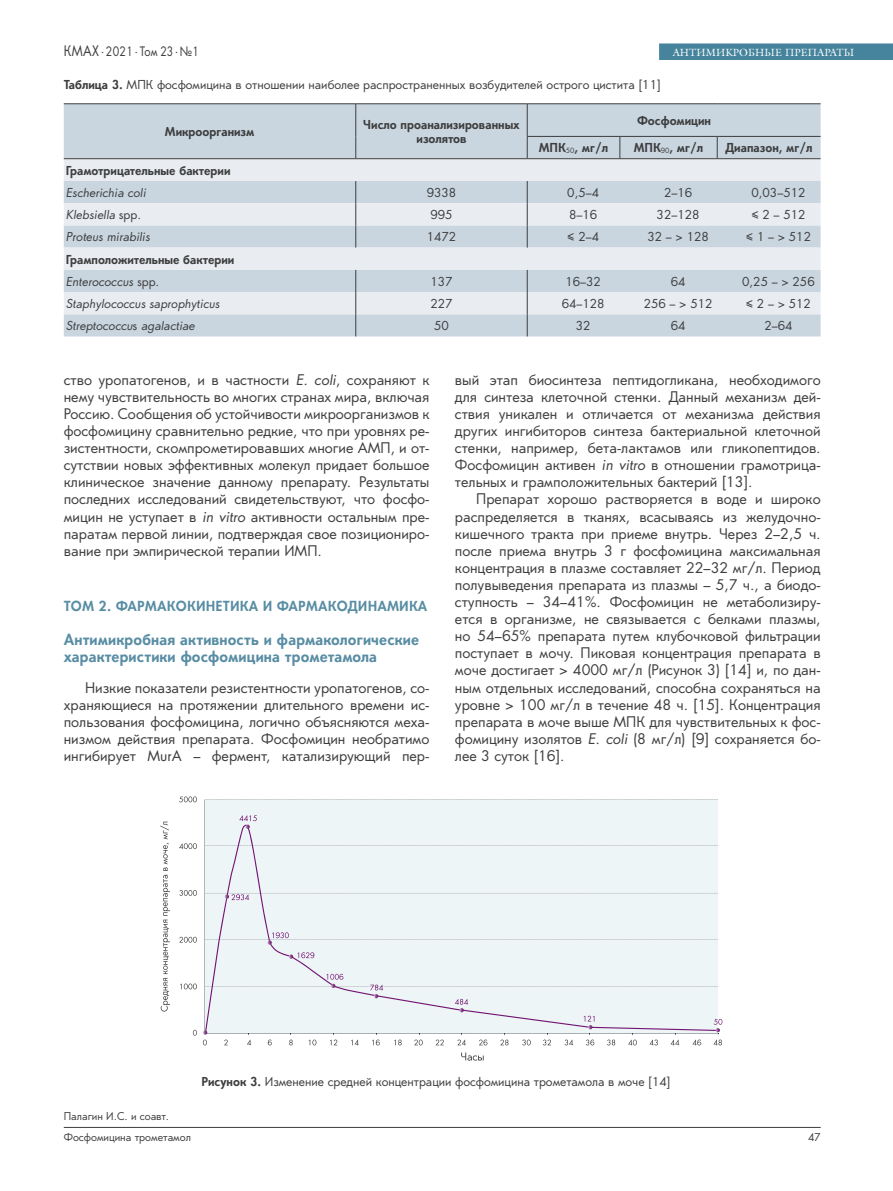
<style>
.page{position:relative;width:893px;height:1191px;background:#fff}
.page>*{position:absolute;margin:0;border:0;box-sizing:border-box;transform-origin:0 0}
.t1{font:700 15px/16.5px "Orenburg C";letter-spacing:.01em;color:#598da4}
.t2{font:14.25px/17.1px "Orenburg C";color:#3e3e3f;text-align:justify}
.t3{font:700 13.5px "Orenburg C";letter-spacing:.01em;color:#598da4}
.t4{font:12.75px "Orenburg C";letter-spacing:.015em;color:#3e3e3f;scale:.83 1}
.t5{font:12px "Orenburg C";color:#3e3e3f}
.t6{font:700 12px/14.1px "Orenburg C";color:#3e3e3f;text-align:center}
.t7{font:italic 12px "Orenburg C";color:#3e3e3f}
.t8{font:10.5px "Orenburg C";color:#3e3e3f}
.t9{font:10.5px "AG Galleon C";letter-spacing:.01em;color:#fff}
.s1{font-size:14.1px}
.s2{font-weight:700}
.s3{font-style:normal}
.s4{font-weight:400;font-style:italic}
.s5{font-weight:400}
.s6{font-style:italic}
</style>
<div class="page">
<hr style="left:64px;top:1127px;width:757px;height:1px;background:#3e3e3f">
<div style="left:659px;top:43px;width:234px;height:17px;background:#45849c"></div>
<div style="left:64px;top:104px;width:757px;height:232px;background:#c9d6e0"></div>
<svg style="left:64px;top:159px;width:757px;height:155px;background:#dbe2e9"></svg>
<hr style="left:64px;top:103px;width:292px;height:1px;background:#3e3e3f">
<hr style="left:356px;top:103px;width:171px;height:1px;background:#3e3e3f">
<hr style="left:64px;top:158px;width:292px;height:1px;background:#3e3e3f">
<hr style="left:356px;top:158px;width:171px;height:1px;background:#3e3e3f">
<hr style="left:527px;top:103px;width:93px;height:1px;background:#3e3e3f">
<hr style="left:620px;top:103px;width:97px;height:1px;background:#3e3e3f">
<hr style="left:717px;top:103px;width:104px;height:1px;background:#3e3e3f">
<svg style="left:620px;top:137px;width:1px;height:21px"></svg>
<svg style="left:717px;top:137px;width:1px;height:21px"></svg>
<hr style="left:355px;top:104px;width:1px;height:32px;background:#3e3e3f">
<hr style="left:527px;top:104px;width:1px;height:32px;background:#3e3e3f">
<svg style="left:355px;top:136px;width:1px;height:22px"></svg>
<svg style="left:527px;top:137px;width:1px;height:21px"></svg>
<svg style="left:355px;top:181px;width:1px;height:67px"></svg>
<svg style="left:527px;top:181px;width:1px;height:67px"></svg>
<svg style="left:355px;top:270px;width:1px;height:66px"></svg>
<svg style="left:527px;top:270px;width:1px;height:66px"></svg>
<hr style="left:527px;top:136px;width:93px;height:1px;background:#3e3e3f">
<hr style="left:620px;top:136px;width:97px;height:1px;background:#3e3e3f">
<hr style="left:717px;top:136px;width:104px;height:1px;background:#3e3e3f">
<hr style="left:527px;top:158px;width:93px;height:1px;background:#3e3e3f">
<hr style="left:620px;top:158px;width:97px;height:1px;background:#3e3e3f">
<hr style="left:717px;top:158px;width:104px;height:1px;background:#3e3e3f">
<div style="left:205px;top:800px;width:513px;height:173px;background:#edf5f7"></div>
<svg style="left:193px;top:1029px;width:4px;height:6px"></svg>
<svg style="left:180px;top:983px;width:17px;height:6px"></svg>
<svg style="left:179px;top:936px;width:18px;height:6px"></svg>
<svg style="left:179px;top:890px;width:18px;height:6px"></svg>
<svg style="left:179px;top:843px;width:18px;height:6px"></svg>
<svg style="left:179px;top:796px;width:18px;height:6px"></svg>
<svg style="left:160px;top:821px;width:10px;height:190px"></svg>
<svg style="left:461px;top:1052px;width:23px;height:8px"></svg>
<svg style="left:462px;top:845px;width:256px;height:1px"></svg>
<svg style="left:205px;top:799px;width:513px;height:1px"></svg>
<div style="left:205px;top:824px;width:257px;height:149px;background:#edf5f7"></div>
<svg style="left:289px;top:952px;width:25px;height:6px"></svg>
<svg style="left:205px;top:932px;width:513px;height:12px;background:#e9f0f2"></svg>
<svg style="left:203px;top:973px;width:519px;height:72px;background:#eaeff3"></svg>
<svg style="left:205px;top:893px;width:513px;height:7px;background:#e7edf0"></svg>
<svg style="left:239px;top:815px;width:18px;height:14px"></svg>
<p class="t4" style="left:64px;top:44px;width:164px"><span class="s1">КМАХ</span> <sup>.</sup>2021 <sup>.</sup>Том 23<sup>.</sup>№1</p>
<p class="t9" style="left:673px;top:46px;width:183px">АНТИМИКРОБНЫЕ ПРЕПАРАТЫ</p>
<p class="t5" style="left:64px;top:77px;width:599px"><span class="s2">Таблица 3.</span> МПК фосфомицина в отношении наиболее распространенных возбудителей острого цистита [11]</p>
<p class="t6" style="left:165px;top:124px;width:91px">Микроорганизм</p>
<p class="t6" style="left:363px;top:117px;width:158px">Число проанализированных изолятов</p>
<p class="t6" style="left:637px;top:113px;width:76px">Фосфомицин</p>
<p class="t6" style="left:539px;top:141px;width:71px">МПК<sub>50</sub>, мг/л</p>
<p class="t6" style="left:634px;top:141px;width:71px">МПК<sub>90</sub>, мг/л</p>
<p class="t6" style="left:725px;top:141px;width:89px">Диапазон, мг/л</p>
<p class="t6" style="left:66px;top:163px;width:166px">Грамотрицательные бактерии</p>
<p class="t7" style="left:66px;top:185px;width:81px">Escherichia coli</p>
<p class="t5" style="left:427px;top:185px;width:31px">9338</p>
<p class="t5" style="left:567px;top:185px;width:33px">0,5–4</p>
<p class="t5" style="left:664px;top:185px;width:30px">2–16</p>
<p class="t5" style="left:751px;top:185px;width:56px">0,03–512</p>
<p class="t7" style="left:66px;top:207px;width:77px">Klebsiella <span class="s3">spp.</span></p>
<p class="t5" style="left:430px;top:207px;width:24px">995</p>
<p class="t5" style="left:569px;top:207px;width:30px">8–16</p>
<p class="t5" style="left:657px;top:207px;width:44px">32–128</p>
<p class="t5" style="left:751px;top:207px;width:56px">≤ 2 – 512</p>
<p class="t7" style="left:66px;top:230px;width:85px">Proteus mirabilis</p>
<p class="t5" style="left:427px;top:230px;width:31px">1472</p>
<p class="t5" style="left:567px;top:230px;width:33px">≤ 2–4</p>
<p class="t5" style="left:647px;top:230px;width:63px">32 – &gt; 128</p>
<p class="t5" style="left:746px;top:230px;width:67px">≤ 1 – &gt; 512</p>
<p class="t6" style="left:66px;top:248px;width:170px;line-height:22.2px;text-align:left">Грамположительные бактерии<br><span class="s4">Enterococcus</span> <span class="s5">spp.</span></p>
<p class="t5" style="left:430px;top:274px;width:24px">137</p>
<p class="t5" style="left:565px;top:274px;width:37px">16–32</p>
<p class="t5" style="left:671px;top:274px;width:16px">64</p>
<p class="t5" style="left:742px;top:274px;width:74px">0,25 – &gt; 256</p>
<p class="t7" style="left:66px;top:296px;width:155px">Staphylococcus saprophyticus</p>
<p class="t5" style="left:430px;top:296px;width:24px">227</p>
<p class="t5" style="left:562px;top:296px;width:44px">64–128</p>
<p class="t5" style="left:644px;top:296px;width:70px">256 – &gt; 512</p>
<p class="t5" style="left:746px;top:296px;width:67px">≤ 2 – &gt; 512</p>
<p class="t7" style="left:66px;top:318px;width:130px">Streptococcu<span class="s3">s</span> agalactiae</p>
<p class="t5" style="left:434px;top:318px;width:16px">50</p>
<p class="t5" style="left:576px;top:318px;width:16px">32</p>
<p class="t5" style="left:671px;top:318px;width:16px">64</p>
<p class="t5" style="left:764px;top:318px;width:30px">2–64</p>
<p class="t2" style="left:64px;top:371px;width:367px">ство уропатогенов, и в частности <span class="s6">E. coli</span>, сохраняют к нему чувствительность во многих странах мира, включая Россию. Сообщения об устойчивости микроорганизмов к фосфомицину сравнительно редкие, что при уровнях ре&shy;зистентности, скомпрометировавших многие АМП, и от&shy;сутствии новых эффективных молекул придает большое клиническое значение данному препарату. Результаты последних исследований свидетельствуют, что фосфо&shy;мицин не уступает в <span class="s6">in vitro</span> активности остальным пре&shy;паратам первой линии, подтверждая свое позициониро&shy;вание при эмпирической терапии ИМП.</p>
<p class="t3" style="left:64px;top:597px;width:365px">ТОМ 2. ФАРМАКОКИНЕТИКА И ФАРМАКОДИНАМИКА</p>
<p class="t1" style="left:64px;top:631px;width:357px">Антимикробная активность и фармакологические характеристики фосфомицина трометамола</p>
<p class="t2" style="left:64px;top:679px;width:367px;text-indent:21px">Низкие показатели резистентности уропатогенов, со&shy;храняющиеся на протяжении длительного времени ис&shy;пользования фосфомицина, логично объясняются меха&shy;низмом действия препарата. Фосфомицин необратимо ингибирует MurA – фермент, катализирующий пер-</p>
<p class="t2" style="left:455px;top:371px;width:367px">вый этап биосинтеза пептидогликана, необходимого для синтеза клеточной стенки. Данный механизм дей&shy;ствия уникален и отличается от механизма действия других ингибиторов синтеза бактериальной клеточной стенки, например, бета-лактамов или гликопептидов.<br>Фосфомицин активен <span class="s6">in vitro</span> в отношении грамотрица&shy;тельных и грамположительных бактерий [13].</p>
<p class="t2" style="left:455px;top:491px;width:367px;text-align:left;text-indent:21px">Препарат хорошо растворяется в воде и широко распределяется в тканях, всасываясь из желудочно-- кишечного тракта при приеме внутрь. Через 2–2,5 ч. после приема внутрь 3 г фосфомицина максимальная концентрация в плазме составляет 22–32 мг/л. Период полувыведения препарата из плазмы – 5,7 ч., а биодо&shy;ступность – 34–41%. Фосфомицин не метаболизиру&shy;ется в организме, не связывается с белками плазмы, но 54–65% препарата путем клубочковой фильтрации поступает в мочу. Пиковая концентрация препарата в моче достигает &gt; 4000 мг/л (Рисунок 3) [14] и, по дан&shy;ным отдельных исследований, способна сохраняться на уровне &gt; 100 мг/л в течение 48 ч. [15]. Концентрация препарата в моче выше МПК для чувствительных к фос&shy;фомицину изолятов <span class="s6">E. coli</span> (8 мг/л) [9] сохраняется бо&shy;лее 3 суток [16].</p>
<p class="t8" style="left:64px;top:1110px;width:107px">Палагин И.С. и соавт.</p>
<p class="t8" style="left:64px;top:1131px;width:129px">Фосфомицина трометамол</p>
<p class="t5" style="left:201px;top:1074px;width:471px"><span class="s2">Рисунок 3.</span> Изменение средней концентрации фосфомицина трометамола в моче [14]</p>
<p class="t8" style="left:808px;top:1131px;width:14px">47</p>
</div>
